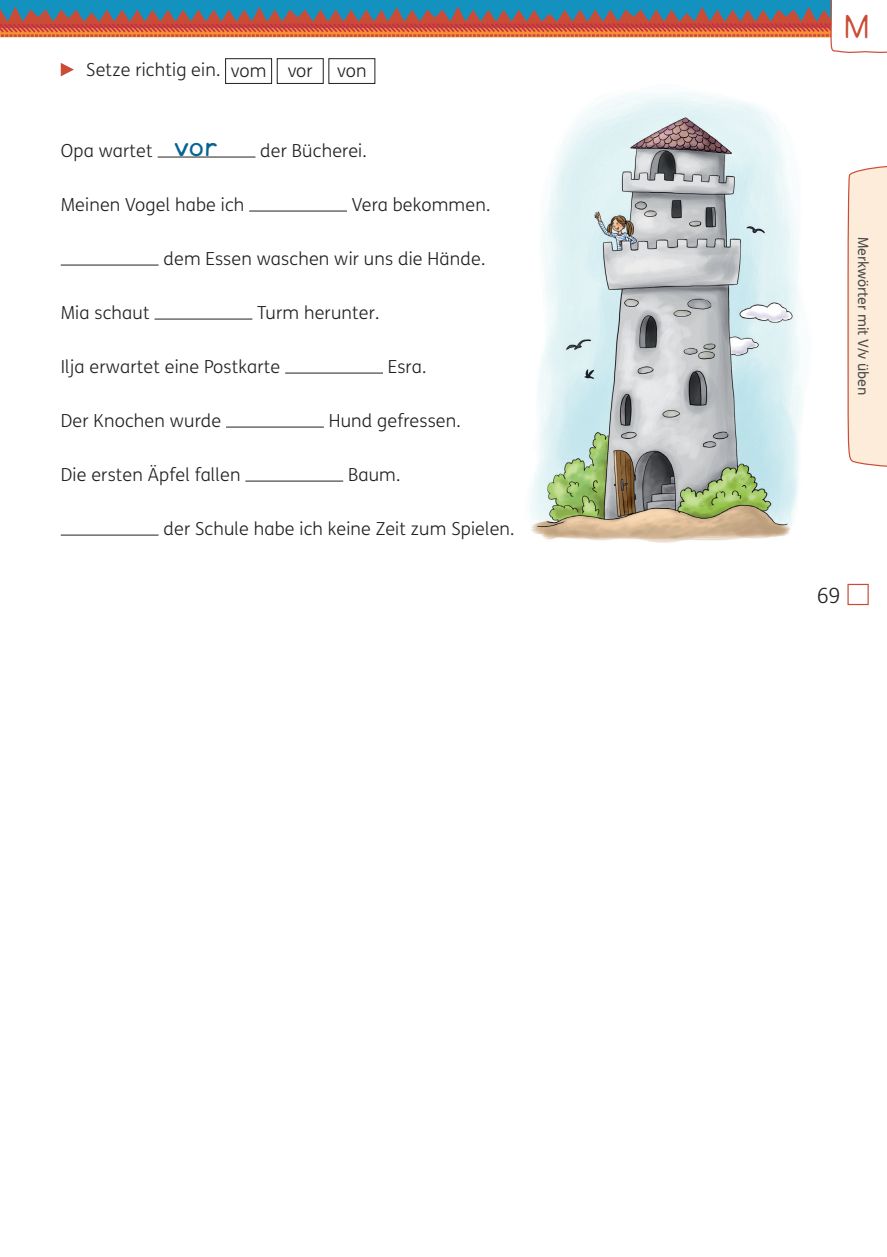
<style>
.page{position:relative;width:887px;height:1257px;background:#fff}
.page>*{position:absolute;margin:0;border:0;box-sizing:border-box;transform-origin:0 0}
.t1{font:36px "GS Norm BY06";color:#086294}
.t2{font:36px "GS Norm BY06";color:#ca4c36}
.t3{font:300 21px "FS Klett GSV";color:#231f20}
.t4{font:300 18px "FS Klett GSV";letter-spacing:.01em;color:#231f20}
.t5{font:14.25px "FS Klett GSV";color:#4b4c4d}
</style>
<div class="page">
<div style="left:847px;top:584px;width:22px;height:21px;border:1px solid #ca4c36"></div>
<svg style="left:847px;top:166px;width:40px;height:301px;background:#fce6d5"></svg>
<svg style="left:61px;top:63px;width:13px;height:13px"></svg>
<div style="left:225px;top:58px;width:47px;height:26px;border:1px solid #231f20"></div>
<div style="left:277px;top:58px;width:47px;height:26px;border:1px solid #231f20"></div>
<div style="left:328px;top:58px;width:47px;height:26px;border:1px solid #231f20"></div>
<hr style="left:158px;top:157px;width:97px;height:1px;background:#231f20">
<hr style="left:249px;top:211px;width:98px;height:1px;background:#231f20">
<hr style="left:61px;top:265px;width:98px;height:1px;background:#231f20">
<hr style="left:155px;top:319px;width:97px;height:1px;background:#231f20">
<hr style="left:285px;top:373px;width:98px;height:1px;background:#231f20">
<hr style="left:226px;top:427px;width:98px;height:1px;background:#231f20">
<hr style="left:245px;top:481px;width:98px;height:1px;background:#231f20">
<hr style="left:61px;top:535px;width:98px;height:1px;background:#231f20">
<img style="left:531px;top:92px;width:273px;height:451px">
<svg style="left:0;top:0;width:887px;height:53px"></svg>
<p class="t4" style="left:86px;top:58px;width:228px">Setze richtig ein. vom vor</p>
<p class="t4" style="left:337px;top:58px;width:31px">von</p>
<h1 class="t1" style="left:173px;top:128px;width:45px">vor</h1>
<p class="t4" style="left:61px;top:139px;width:93px">Opa wartet</p>
<p class="t4" style="left:260px;top:139px;width:108px">der Bücherei.</p>
<p class="t4" style="left:61px;top:193px;width:185px">Meinen Vogel habe ich</p>
<p class="t4" style="left:352px;top:193px;width:140px">Vera bekommen.</p>
<p class="t4" style="left:163px;top:247px;width:323px">dem Essen waschen wir uns die Hände.</p>
<p class="t4" style="left:61px;top:301px;width:90px">Mia schaut</p>
<p class="t4" style="left:257px;top:301px;width:124px">Turm herunter.</p>
<p class="t4" style="left:61px;top:355px;width:221px">Ilja erwartet eine Postkarte</p>
<p class="t4" style="left:388px;top:355px;width:40px">Esra.</p>
<p class="t4" style="left:61px;top:409px;width:162px">Der Knochen wurde</p>
<p class="t4" style="left:329px;top:409px;width:134px">Hund gefressen.</p>
<p class="t4" style="left:61px;top:463px;width:181px">Die ersten Äpfel fallen</p>
<p class="t4" style="left:348px;top:463px;width:54px">Baum.</p>
<p class="t4" style="left:163px;top:517px;width:353px">der Schule habe ich keine Zeit zum Spielen.</p>
<h1 class="t2" style="left:844px;top:10px;width:26px">M</h1>
<p class="t5" style="left:873px;top:237px;width:160px;rotate:90deg">Merkwörter mit V/v üben</p>
<p class="t3" style="left:817px;top:581px;width:25px">69</p>
</div>
